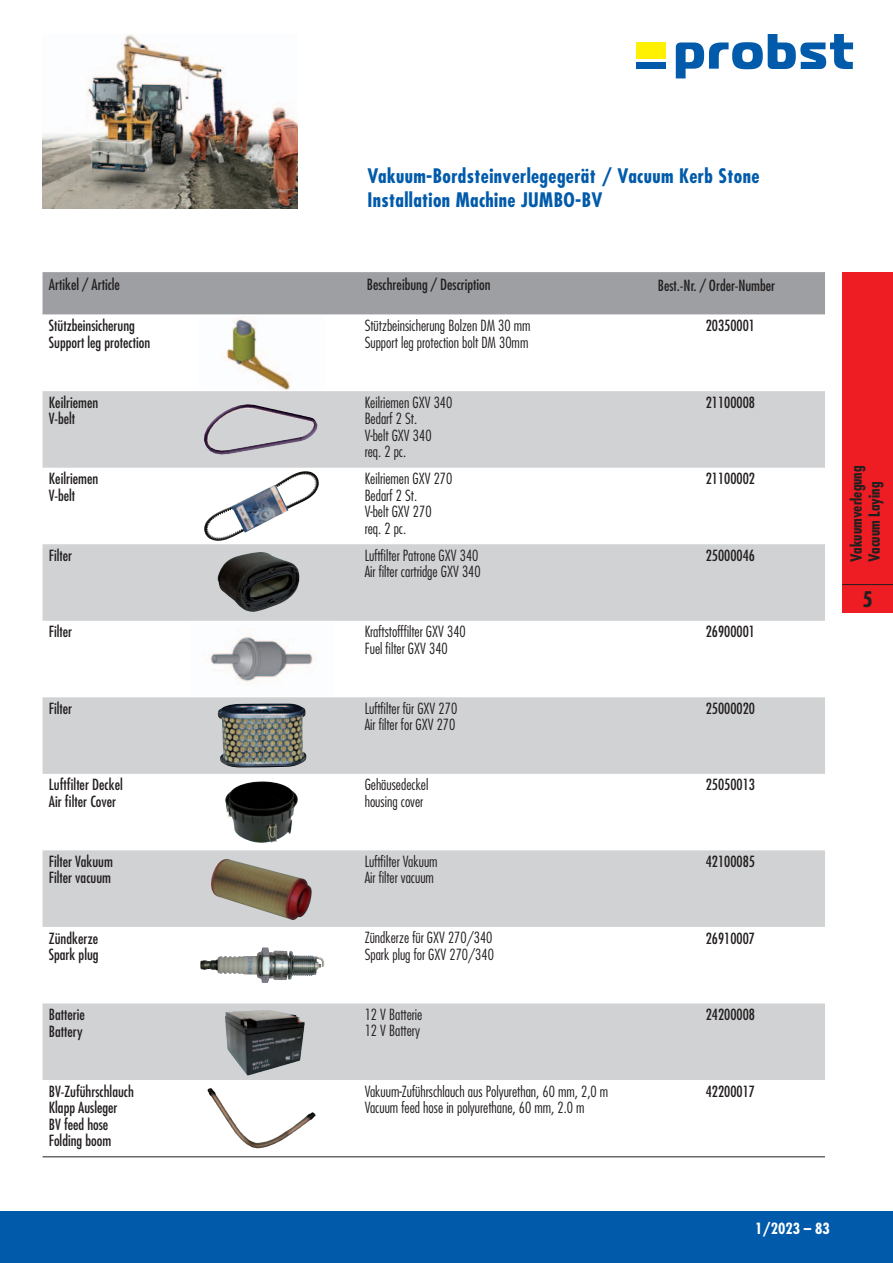
<style>
.page{position:relative;width:893px;height:1263px;background:#fff}
.page>*{position:absolute;margin:0;border:0;box-sizing:border-box;transform-origin:0 0}
.t1{font:700 condensed 21px "Futura";color:#231f20}
.t2{font:700 condensed 19.5px/24px "Futura";letter-spacing:.02em;color:#015aaa}
.t3{font:300 condensed 15px/16.5px "Futura";color:#231f20}
.t4{font:condensed 15px/16.5px "Futura";color:#231f20}
.t5{font:700 condensed 15px/18px "Futura";color:#231f20}
.t6{font:700 condensed 15px "Futura";color:#fff}
</style>
<div class="page">
<div style="left:0;top:1212px;width:893px;height:51px;background:#015aaa"></div>
<div style="left:842px;top:272px;width:51px;height:340px;background:#ee1d23"></div>
<hr style="left:842px;top:584px;width:51px;height:1px;background:#231f20">
<div style="left:636px;top:42px;width:30px;height:17px;background:#fff101"></div>
<svg style="left:676px;top:34px;width:177px;height:44px"></svg>
<div style="left:636px;top:62px;width:30px;height:7px;background:#015aaa"></div>
<img style="left:43px;top:35px;width:255px;height:173px">
<div style="left:43px;top:272px;width:782px;height:43px;background:#9d9fa2"></div>
<svg style="left:43px;top:391px;width:782px;height:689px;fill:#d1d2d4"></svg>
<img style="left:207px;top:1088px;width:69px;height:55px">
<img style="left:210px;top:858px;width:102px;height:63px">
<img style="left:200px;top:951px;width:124px;height:32px">
<img style="left:190px;top:623px;width:143px;height:72px">
<img style="left:251px;top:820px;width:41px;height:23px">
<img style="left:270px;top:565px;width:29px;height:42px">
<img style="left:218px;top:703px;width:89px;height:65px">
<img style="left:244px;top:1016px;width:61px;height:60px">
<img style="left:204px;top:404px;width:58px;height:36px">
<img style="left:204px;top:471px;width:115px;height:70px">
<img style="left:222px;top:317px;width:69px;height:72px">
<hr style="left:43px;top:1157px;width:782px;height:1px;background:#231f20">
<h2 class="t2" style="left:367px;top:166px;width:393px">Vakuum-Bordsteinverlegegerät / Vacuum Kerb Stone<br>Installation Machine JUMBO-BV</h2>
<p class="t4" style="left:49px;top:278px;width:73px">Artikel / Article</p>
<p class="t4" style="left:367px;top:278px;width:125px">Beschreibung / Description</p>
<p class="t4" style="left:49px;top:319px;width:103px">Stützbeinsicherung<br>Support leg protection</p>
<p class="t3" style="left:365px;top:318px;width:167px">Stützbeinsicherung Bolzen DM 30 mm<br>Support leg protection bolt DM 30mm</p>
<p class="t4" style="left:706px;top:319px;width:51px">20350001</p>
<p class="t4" style="left:658px;top:278px;width:119px">Best.-Nr. / Order-Number</p>
<p class="t4" style="left:49px;top:395px;width:51px">Keilriemen<br>V-belt</p>
<p class="t3" style="left:365px;top:395px;width:89px">Keilriemen GXV 340<br>Bedarf 2 St.<br>V-belt GXV 340<br>req. 2 pc.</p>
<p class="t4" style="left:706px;top:395px;width:51px">21100008</p>
<p class="t4" style="left:49px;top:472px;width:51px">Keilriemen<br>V-belt</p>
<p class="t3" style="left:365px;top:471px;width:89px">Keilriemen GXV 270<br>Bedarf 2 St.<br>V-belt GXV 270<br>req. 2 pc.</p>
<p class="t4" style="left:706px;top:472px;width:51px">21100002</p>
<p class="t4" style="left:49px;top:548px;width:25px">Filter</p>
<p class="t3" style="left:365px;top:548px;width:118px">Luftfilter Patrone GXV 340<br>Air filter cartridge GXV 340</p>
<p class="t4" style="left:706px;top:548px;width:51px">25000046</p>
<p class="t4" style="left:49px;top:625px;width:25px">Filter</p>
<p class="t3" style="left:365px;top:625px;width:103px">Kraftstofffilter GXV 340<br>Fuel filter GXV 340</p>
<p class="t4" style="left:706px;top:625px;width:51px">26900001</p>
<p class="t4" style="left:49px;top:701px;width:25px">Filter</p>
<p class="t3" style="left:365px;top:701px;width:94px">Luftfilter für GXV 270<br>Air filter for GXV 270</p>
<p class="t4" style="left:706px;top:701px;width:51px">25000020</p>
<p class="t4" style="left:49px;top:778px;width:75px">Luftfilter Deckel<br>Air filter Cover</p>
<p class="t3" style="left:365px;top:778px;width:65px">Gehäusedeckel housing cover</p>
<p class="t4" style="left:706px;top:778px;width:51px">25050013</p>
<p class="t4" style="left:49px;top:854px;width:66px">Filter Vakuum<br>Filter vacuum</p>
<p class="t3" style="left:365px;top:854px;width:74px">Luftfilter Vakuum<br>Air filter vacuum</p>
<p class="t4" style="left:706px;top:854px;width:51px">42100085</p>
<p class="t4" style="left:49px;top:931px;width:51px">Zündkerze<br>Spark plug</p>
<p class="t3" style="left:365px;top:931px;width:131px">Zündkerze für GXV 270/340<br>Spark plug for GXV 270/340</p>
<p class="t4" style="left:706px;top:931px;width:51px">26910007</p>
<p class="t4" style="left:49px;top:1007px;width:38px">Batterie<br>Battery</p>
<p class="t3" style="left:365px;top:1007px;width:59px">12 V Batterie<br>12 V Battery</p>
<p class="t4" style="left:706px;top:1007px;width:51px">24200008</p>
<p class="t4" style="left:49px;top:1084px;width:86px">BV-Zuführschlauch<br>Klapp Ausleger<br>BV feed hose<br>Folding boom</p>
<p class="t3" style="left:365px;top:1084px;width:245px">Vakuum-Zuführschlauch aus Polyurethan, 60 mm, 2,0 m<br>Vacuum feed hose in polyurethane, 60 mm, 2.0 m</p>
<p class="t4" style="left:706px;top:1084px;width:51px">42200017</p>
<p class="t5" style="left:849px;top:562px;width:98px;rotate:-90deg">Vakuumverlegung<br>Vacuum Laying</p>
<h1 class="t1" style="left:862px;top:590px;width:12px">5</h1>
<p class="t6" style="left:755px;top:1222px;width:76px">1/2023 – 83</p>
</div>
